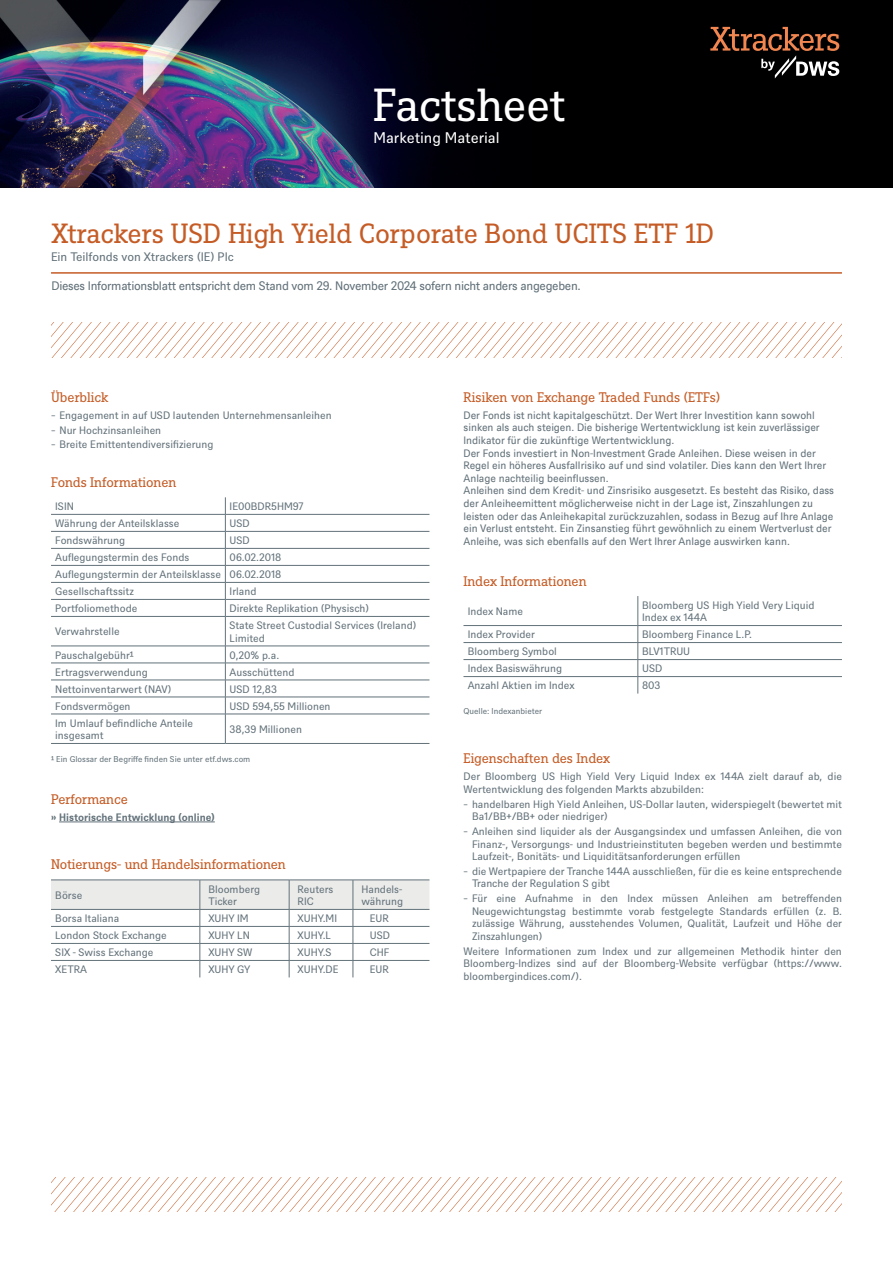
<style>
.page{position:relative;width:893px;height:1263px;background:#fff}
.page>*{position:absolute;margin:0;border:0;box-sizing:border-box;transform-origin:0 0}
.t1{font:45px "DWS Slab";letter-spacing:-.01em;color:#fff}
.t2{font:27px "DWS Slab";letter-spacing:-.005em;color:#c55c26}
.t3{font:15px "DWS Sans";color:#fff}
.t4{font:13.5px "DWS Slab";letter-spacing:-.01em;color:#c55c26}
.t5{font:12px "DWS Sans TT";letter-spacing:-.025em;color:#627179}
.t6{font:12px "DWS Sans";color:#627179}
.t7{font:10.5px/12.6px "DWS Sans";color:#627179}
.t8{font:10.5px/12.6px "DWS Sans TT";letter-spacing:-.005em;color:#627179}
.t9{font:700 10.5px "DWS Sans";color:#627179}
.t10{font:8.25px "DWS Sans";color:#627179}
</style>
<div class="page">
<hr style="left:59px;top:822px;width:156px;height:1px;background:#627179">
<hr style="left:51px;top:514px;width:174px;height:1px;background:#627179">
<hr style="left:225px;top:514px;width:204px;height:1px;background:#627179">
<hr style="left:51px;top:531px;width:174px;height:1px;background:#627179">
<hr style="left:225px;top:531px;width:204px;height:1px;background:#627179">
<hr style="left:51px;top:548px;width:174px;height:1px;background:#627179">
<hr style="left:225px;top:548px;width:204px;height:1px;background:#627179">
<hr style="left:51px;top:565px;width:174px;height:1px;background:#627179">
<hr style="left:225px;top:565px;width:204px;height:1px;background:#627179">
<hr style="left:51px;top:582px;width:174px;height:1px;background:#627179">
<hr style="left:225px;top:582px;width:204px;height:1px;background:#627179">
<hr style="left:51px;top:599px;width:174px;height:1px;background:#627179">
<hr style="left:225px;top:599px;width:204px;height:1px;background:#627179">
<hr style="left:51px;top:616px;width:174px;height:1px;background:#627179">
<hr style="left:225px;top:616px;width:204px;height:1px;background:#627179">
<hr style="left:51px;top:646px;width:174px;height:1px;background:#627179">
<hr style="left:225px;top:646px;width:204px;height:1px;background:#627179">
<hr style="left:51px;top:663px;width:174px;height:1px;background:#627179">
<hr style="left:225px;top:663px;width:204px;height:1px;background:#627179">
<hr style="left:51px;top:680px;width:174px;height:1px;background:#627179">
<hr style="left:51px;top:697px;width:174px;height:1px;background:#627179">
<hr style="left:51px;top:714px;width:174px;height:1px;background:#627179">
<hr style="left:51px;top:743px;width:174px;height:1px;background:#627179">
<hr style="left:225px;top:680px;width:204px;height:1px;background:#627179">
<hr style="left:225px;top:697px;width:204px;height:1px;background:#627179">
<hr style="left:225px;top:714px;width:204px;height:1px;background:#627179">
<hr style="left:225px;top:743px;width:204px;height:1px;background:#627179">
<svg style="left:225px;top:497px;width:1px;height:246px"></svg>
<svg style="left:51px;top:880px;width:378px;height:97px"></svg>
<hr style="left:463px;top:625px;width:175px;height:1px;background:#627179">
<hr style="left:638px;top:625px;width:204px;height:1px;background:#627179">
<hr style="left:463px;top:642px;width:175px;height:1px;background:#627179">
<hr style="left:638px;top:642px;width:204px;height:1px;background:#627179">
<hr style="left:463px;top:659px;width:175px;height:1px;background:#627179">
<hr style="left:638px;top:659px;width:204px;height:1px;background:#627179">
<hr style="left:463px;top:676px;width:175px;height:1px;background:#627179">
<hr style="left:638px;top:676px;width:204px;height:1px;background:#627179">
<svg style="left:638px;top:596px;width:1px;height:98px"></svg>
<hr style="left:51px;top:272px;width:791px;height:2px;background:#c55c26">
<svg style="left:52px;top:322px;width:790px;height:35px"></svg>
<img style="left:0;top:0;width:893px;height:188px">
<svg style="left:710px;top:27px;width:129px;height:51px;background:#3a2921"></svg>
<svg style="left:51px;top:1177px;width:791px;height:35px"></svg>
<h1 class="t1" style="left:373px;top:74px;width:193px">Factsheet</h1>
<h3 class="t3" style="left:373px;top:127px;width:128px">Marketing Material</h3>
<h2 class="t2" style="left:51px;top:215px;width:665px">Xtrackers USD High Yield Corporate Bond UCITS ETF 1D</h2>
<p class="t6" style="left:51px;top:249px;width:184px">Ein Teilfonds von Xtrackers (IE) Plc</p>
<p class="t5" style="left:51px;top:278px;width:531px">Dieses Informationsblatt entspricht dem Stand vom 29. November 2024 sofern nicht anders angegeben.</p>
<p class="t4" style="left:51px;top:388px;width:59px">Überblick</p>
<p class="t7" style="left:51px;top:407px;width:282px;line-height:14.7px">̵ Engagement in auf USD lautenden Unternehmensanleihen ̵ Nur Hochzinsanleihen<br>̵ Breite Emittentendiversifizierung</p>
<p class="t4" style="left:51px;top:473px;width:127px">Fonds Informationen</p>
<p class="t7" style="left:55px;top:499px;width:20px">ISIN</p>
<p class="t7" style="left:230px;top:499px;width:75px">IE00BDR5HM97</p>
<p class="t7" style="left:55px;top:516px;width:126px">Währung der Anteilsklasse</p>
<p class="t7" style="left:230px;top:516px;width:22px">USD</p>
<p class="t7" style="left:55px;top:533px;width:71px">Fondswährung</p>
<p class="t7" style="left:230px;top:533px;width:22px">USD</p>
<p class="t7" style="left:55px;top:550px;width:136px">Auflegungstermin des Fonds</p>
<p class="t7" style="left:55px;top:548px;width:228px;line-height:17px;text-align:justify;text-indent:174px">06.02.2018<br>Auflegungstermin der Anteilsklasse 06.02.2018<br>Gesellschaftssitz</p>
<p class="t7" style="left:230px;top:584px;width:28px">Irland</p>
<p class="t7" style="left:55px;top:601px;width:84px">Portfoliomethode</p>
<p class="t7" style="left:230px;top:601px;width:141px">Direkte Replikation (Physisch)</p>
<p class="t7" style="left:55px;top:625px;width:66px">Verwahrstelle</p>
<p class="t7" style="left:230px;top:618px;width:188px">State Street Custodial Services (Ireland)<br>Limited</p>
<p class="t7" style="left:55px;top:648px;width:80px">Pauschalgebühr¹</p>
<p class="t7" style="left:230px;top:648px;width:51px">0,20% p.a.</p>
<p class="t7" style="left:55px;top:665px;width:94px">Ertragsverwendung</p>
<p class="t7" style="left:230px;top:665px;width:66px">Ausschüttend</p>
<p class="t7" style="left:55px;top:682px;width:117px">Nettoinventarwert (NAV)</p>
<p class="t7" style="left:230px;top:682px;width:49px">USD 12,83</p>
<p class="t7" style="left:55px;top:699px;width:77px">Fondsvermögen</p>
<p class="t7" style="left:230px;top:699px;width:102px">USD 594,55 Millionen</p>
<p class="t7" style="left:55px;top:716px;width:139px">Im Umlauf befindliche Anteile insgesamt</p>
<p class="t7" style="left:230px;top:722px;width:74px">38,39 Millionen</p>
<p class="t10" style="left:51px;top:753px;width:201px">¹ Ein Glossar der Begriffe finden Sie unter etf.dws.com</p>
<p class="t4" style="left:51px;top:790px;width:78px">Performance</p>
<p class="t9" style="left:51px;top:810px;width:165px">» Historische Entwicklung (online)</p>
<p class="t4" style="left:51px;top:855px;width:236px">Notierungs- und Handelsinformationen</p>
<p class="t7" style="left:55px;top:888px;width:29px">Börse</p>
<p class="t7" style="left:208px;top:882px;width:53px">Bloomberg<br>Ticker</p>
<p class="t7" style="left:298px;top:882px;width:37px">Reuters<br>RIC</p>
<p class="t7" style="left:361px;top:882px;width:43px">Handels&shy;währung</p>
<p class="t7" style="left:55px;top:911px;width:66px">Borsa Italiana</p>
<p class="t7" style="left:208px;top:911px;width:42px">XUHY IM</p>
<p class="t7" style="left:298px;top:911px;width:41px">XUHY.MI</p>
<p class="t7" style="left:370px;top:911px;width:20px">EUR</p>
<p class="t7" style="left:55px;top:928px;width:113px">London Stock Exchange</p>
<p class="t7" style="left:208px;top:928px;width:43px">XUHY LN</p>
<p class="t7" style="left:298px;top:928px;width:35px">XUHY.L</p>
<p class="t7" style="left:370px;top:928px;width:22px">USD</p>
<p class="t7" style="left:55px;top:945px;width:100px">SIX - Swiss Exchange</p>
<p class="t7" style="left:208px;top:945px;width:45px">XUHY SW</p>
<p class="t7" style="left:298px;top:945px;width:35px">XUHY.S</p>
<p class="t7" style="left:370px;top:945px;width:21px">CHF</p>
<p class="t7" style="left:55px;top:962px;width:33px">XETRA</p>
<p class="t7" style="left:208px;top:962px;width:44px">XUHY GY</p>
<p class="t7" style="left:298px;top:962px;width:42px">XUHY.DE</p>
<p class="t7" style="left:370px;top:962px;width:20px">EUR</p>
<p class="t4" style="left:463px;top:388px;width:258px">Risiken von Exchange Traded Funds (ETFs)</p>
<p class="t8" style="left:463px;top:408px;width:372px">Der Fonds ist nicht kapitalgeschützt. Der Wert Ihrer Investition kann sowohl sinken als auch steigen. Die bisherige Wertentwicklung ist kein zuverlässiger Indikator für die zukünftige Wertentwicklung.<br>Der Fonds investiert in Non-Investment Grade Anleihen. Diese weisen in der Regel ein höheres Ausfallrisiko auf und sind volatiler. Dies kann den Wert Ihrer Anlage nachteilig beeinflussen.<br>Anleihen sind dem Kredit- und Zinsrisiko ausgesetzt. Es besteht das Risiko, dass der Anleiheemittent möglicherweise nicht in der Lage ist, Zinszahlungen zu leisten oder das Anleihekapital zurückzuzahlen, sodass in Bezug auf Ihre Anlage ein Verlust entsteht. Ein Zinsanstieg führt gewöhnlich zu einem Wertverlust der Anleihe, was sich ebenfalls auf den Wert Ihrer Anlage auswirken kann.</p>
<p class="t4" style="left:463px;top:572px;width:125px">Index Informationen</p>
<p class="t7" style="left:468px;top:604px;width:57px">Index Name</p>
<p class="t7" style="left:642px;top:598px;width:174px">Bloomberg US High Yield Very Liquid<br>Index ex 144A</p>
<p class="t7" style="left:468px;top:627px;width:69px">Index Provider</p>
<p class="t7" style="left:642px;top:627px;width:112px">Bloomberg Finance L.P.</p>
<p class="t7" style="left:468px;top:644px;width:91px">Bloomberg Symbol</p>
<p class="t7" style="left:642px;top:644px;width:50px">BLV1TRUU</p>
<p class="t7" style="left:468px;top:661px;width:96px">Index Basiswährung</p>
<p class="t7" style="left:642px;top:661px;width:22px">USD</p>
<p class="t7" style="left:468px;top:678px;width:108px">Anzahl Aktien im Index</p>
<p class="t7" style="left:642px;top:678px;width:20px">803</p>
<p class="t10" style="left:463px;top:706px;width:80px">Quelle: Indexanbieter</p>
<p class="t4" style="left:463px;top:749px;width:148px">Eigenschaften des Index</p>
<p class="t7" style="left:463px;top:769px;width:380px">Der Bloomberg US High Yield Very Liquid Index ex 144A zielt darauf ab, die<br>Wertentwicklung des folgenden Markts abzubilden:</p>
<p class="t7" style="left:472px;top:797px;width:372px;text-indent:-9px">̵ handelbaren High Yield Anleihen, US-Dollar lauten, widerspiegelt (bewertet mit<br>Ba1/BB+/BB+ oder niedriger)</p>
<p class="t7" style="left:472px;top:824px;width:371px;text-align:justify;text-indent:-9px">̵ Anleihen sind liquider als der Ausgangsindex und umfassen Anleihen, die von Finanz-, Versorgungs- und Industrieinstituten begeben werden und bestimmte Laufzeit-, Bonitäts- und Liquiditätsanforderungen erfüllen</p>
<p class="t7" style="left:472px;top:864px;width:371px;text-indent:-9px">̵ die Wertpapiere der Tranche 144A ausschließen, für die es keine entsprechende<br>Tranche der Regulation S gibt</p>
<p class="t7" style="left:472px;top:891px;width:372px;text-align:justify;text-indent:-9px">̵ Für eine Aufnahme in den Index müssen Anleihen am betreffenden Neugewichtungstag bestimmte vorab festgelegte Standards erfüllen (z. B. zulässige Währung, ausstehendes Volumen, Qualität, Laufzeit und Höhe der Zinszahlungen)</p>
<p class="t7" style="left:463px;top:944px;width:380px;text-align:justify">Weitere Informationen zum Index und zur allgemeinen Methodik hinter den Bloomberg-Indizes sind auf der Bloomberg-Website verfügbar (https://www. bloombergindices.com/).</p>
</div>
